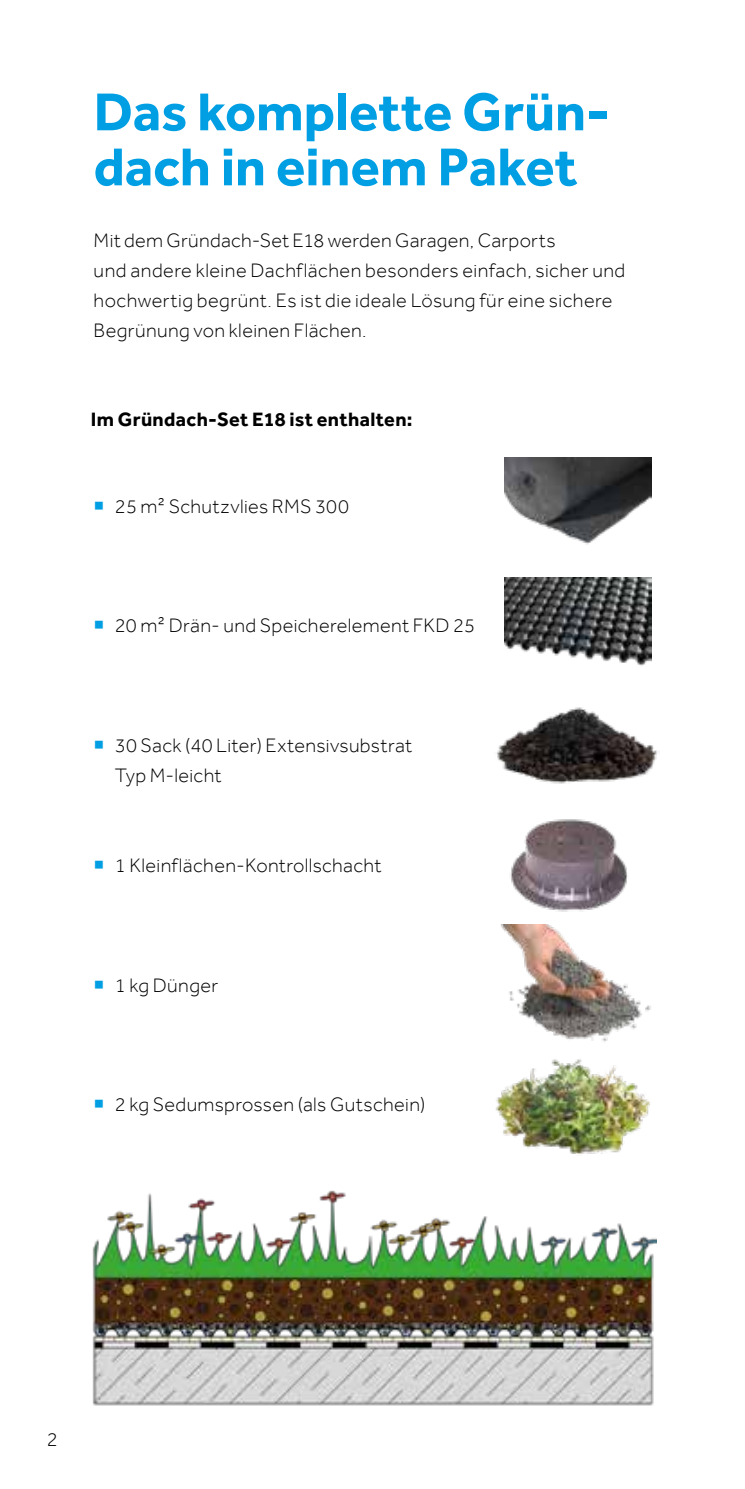
<style>
.page{position:relative;width:745px;height:1489px;background:#fff}
.page>*{position:absolute;margin:0;border:0;box-sizing:border-box;transform-origin:0 0}
.t1{font:700 55px/55px "Effra";color:#009fe3}
.t2{font:300 20px/30px "Effra";letter-spacing:.015em;color:#000}
.t3{font:700 20px "Effra";letter-spacing:.02em;color:#000}
.s1{color:#009fe3}
</style>
<div class="page">
<img style="left:92px;top:1190px;width:564px;height:216px">
<img style="left:504px;top:457px;width:146px;height:88px">
<img style="left:504px;top:577px;width:146px;height:89px">
<img style="left:496px;top:707px;width:162px;height:77px">
<img style="left:510px;top:819px;width:117px;height:93px">
<img style="left:496px;top:1059px;width:154px;height:95px">
<img style="left:500px;top:924px;width:151px;height:118px">
<h1 class="t1" style="left:94px;top:83px;width:518px">Das komplette Grün&shy;dach in einem Paket</h1>
<p class="t2" style="left:94px;top:225px;width:533px">Mit dem Gründach-Set E18 werden Garagen, Carports<br>und andere kleine Dachflächen besonders einfach, sicher und hochwertig begrünt. Es ist die ideale Lösung für eine sichere Begrünung von kleinen Flächen.</p>
<p class="t3" style="left:91px;top:407px;width:323px">Im Gründach-Set E18 ist enthalten:</p>
<p class="t2" style="left:94px;top:491px;width:256px"><span class="s1">○</span> 25 m² Schutzvlies RMS 300</p>
<p class="t2" style="left:94px;top:610px;width:382px"><span class="s1">○</span> 20 m² Drän- und Speicherelement FKD 25</p>
<p class="t2" style="left:115px;top:730px;width:298px;text-indent:-21px"><span class="s1">○</span> 30 Sack (40 Liter) Extensivsubstrat<br>Typ M-leicht</p>
<p class="t2" style="left:94px;top:849px;width:289px"><span class="s1">○</span> 1 Kleinflächen-Kontrollschacht</p>
<p class="t2" style="left:94px;top:969px;width:126px"><span class="s1">○</span> 1 kg Dünger</p>
<p class="t2" style="left:94px;top:1089px;width:333px"><span class="s1">○</span> 2 kg Sedumsprossen (als Gutschein)</p>
<p class="t2" style="left:47px;top:1423px;width:12px">2</p>
</div>
